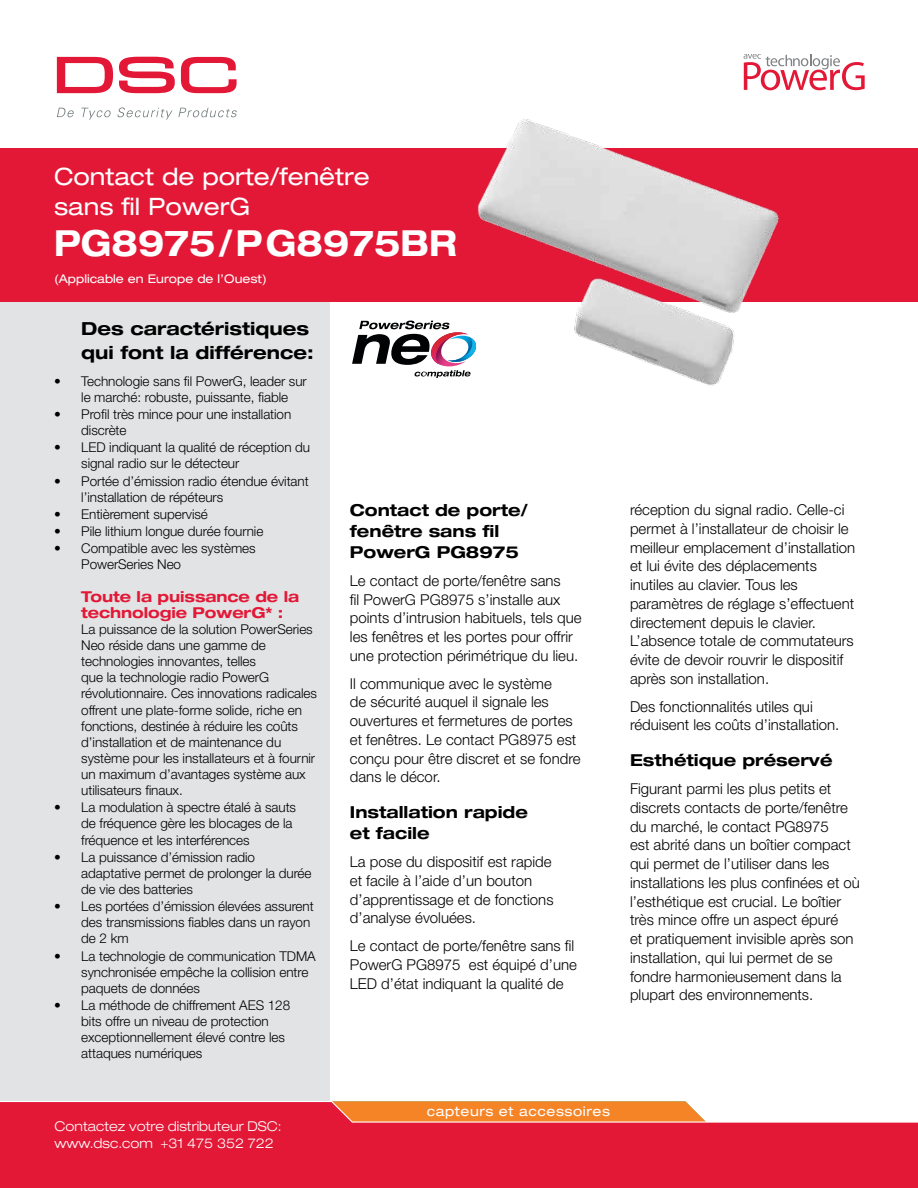
<style>
.page{position:relative;width:918px;height:1188px;background:#fff}
.page>*{position:absolute;margin:0;border:0;box-sizing:border-box;transform-origin:0 0}
.t1{font:700 expanded 36px "Helvetica Neue LT Pro";color:#fff;scale:.9 1}
.t2{font:expanded 24px/30px "Helvetica Neue LT Pro";color:#fff}
.t3{font:700 expanded 18px/24px "Helvetica Neue LT Pro";color:#000}
.t4{font:700 expanded 16.5px/21px "Helvetica Neue LT Pro";color:#000}
.t5{font:300 15px/18.8px "Helvetica Neue LT Pro";color:#000}
.t6{font:700 expanded 15px/16.2px "Helvetica Neue LT Pro";letter-spacing:-.005em;color:#e31837}
.t7{font:300 13.5px/16px "Helvetica Neue LT Pro";letter-spacing:-.005em;color:#000}
.t8{font:300 expanded 13.5px "Helvetica Neue LT Pro";color:#fff}
.t9{font:300 expanded 13.5px "Helvetica Neue LT Std";color:#fff}
.t10{font:expanded 13.5px "Helvetica Neue LT Std";letter-spacing:.04em;color:#fff}
.t11{font:500 expanded 13.5px "Helvetica Neue LT Pro";letter-spacing:.04em;color:#fff}
.t12{font:expanded 12px "Helvetica Neue LT Pro";color:#fff}
.s1{font-family:"Helvetica Neue LT Pro"}
</style>
<div class="page">
<div style="left:0;top:162px;width:329px;height:1026px;background:#e2e3e4"></div>
<div style="left:0;top:148px;width:918px;height:154px;background:#e31837"></div>
<svg style="left:0;top:1100px;width:918px;height:88px;background:#e63445"></svg>
<svg style="left:57px;top:57px;width:56px;height:36px"></svg>
<svg style="left:119px;top:57px;width:56px;height:36px"></svg>
<svg style="left:181px;top:57px;width:56px;height:36px"></svg>
<svg style="left:57px;top:108px;width:17px;height:9px"></svg>
<svg style="left:81px;top:108px;width:30px;height:12px"></svg>
<svg style="left:117px;top:107px;width:55px;height:13px"></svg>
<svg style="left:178px;top:108px;width:59px;height:9px"></svg>
<img style="left:477px;top:119px;width:302px;height:267px">
<svg style="left:352px;top:321px;width:126px;height:57px"></svg>
<svg style="left:744px;top:54px;width:121px;height:36px"></svg>
<h2 class="t2" style="left:54px;top:161px;width:317px">Contact de porte/fenêtre sans fil PowerG</h2>
<h1 class="t1" style="left:54px;top:221px;width:449px">PG8975/PG8975BR</h1>
<p class="t12" style="left:54px;top:272px;width:214px">(Applicable en Europe de l’Ouest)</p>
<p class="t3" style="left:81px;top:316px;width:234px">Des caractéristiques qui font la différence:</p>
<p class="t7" style="left:81px;top:373px;width:227px;text-indent:-27px">• Technologie sans fil PowerG, leader sur le marché: robuste, puissante, fiable</p>
<p class="t7" style="left:81px;top:406px;width:212px;text-indent:-27px">• Profil très mince pour une installation discrète</p>
<p class="t7" style="left:81px;top:439px;width:230px;text-indent:-27px">• LED indiquant la qualité de réception du signal radio sur le détecteur</p>
<p class="t7" style="left:81px;top:472px;width:229px;text-indent:-27px">• Portée d’émission radio étendue évitant l’installation de répéteurs</p>
<p class="t7" style="left:54px;top:506px;width:155px">• Entièrement supervisé</p>
<p class="t7" style="left:54px;top:523px;width:211px">• Pile lithium longue durée fournie</p>
<p class="t7" style="left:81px;top:540px;width:176px;text-indent:-27px">• Compatible avec les systèmes<br>PowerSeries Neo</p>
<p class="t6" style="left:81px;top:588px;width:219px">Toute la puissance de la technologie PowerG* :</p>
<p class="t7" style="left:81px;top:621px;width:237px">La puissance de la solution PowerSeries Neo réside dans une gamme de technologies innovantes, telles<br>que la technologie radio PowerG révolutionnaire. Ces innovations radicales offrent une plate-forme solide, riche en fonctions, destinée à réduire les coûts d’installation et de maintenance du système pour les installateurs et à fournir un maximum d’avantages système aux utilisateurs finaux.</p>
<p class="t7" style="left:81px;top:799px;width:216px;text-indent:-27px">• La modulation à spectre étalé à sauts de fréquence gère les blocages de la fréquence et les interférences</p>
<p class="t7" style="left:81px;top:849px;width:232px;text-indent:-27px">• La puissance d’émission radio adaptative permet de prolonger la durée de vie des batteries</p>
<p class="t7" style="left:81px;top:898px;width:234px;text-indent:-27px">• Les portées d’émission élevées assurent des transmissions fiables dans un rayon de 2 km</p>
<p class="t7" style="left:81px;top:948px;width:236px;text-indent:-27px">• La technologie de communication TDMA synchronisée empêche la collision entre paquets de données</p>
<p class="t7" style="left:81px;top:997px;width:210px;text-indent:-27px">• La méthode de chiffrement AES 128 bits offre un niveau de protection exceptionnellement élevé contre les attaques numériques</p>
<p class="t8" style="left:55px;top:1118px;width:229px">Contactez votre distributeur DSC:</p>
<p class="t9" style="left:55px;top:1135px;width:221px"><span class="s1">www.dsc.com</span> +31 475 352 722</p>
<p class="t4" style="left:350px;top:499px;width:179px">Contact de porte/ fenêtre sans fil<br>PowerG PG8975</p>
<p class="t5" style="left:350px;top:571px;width:233px">Le contact de porte/fenêtre sans<br>fil PowerG PG8975 s’installe aux points d’intrusion habituels, tels que les fenêtres et les portes pour offrir une protection périmétrique du lieu.</p>
<p class="t5" style="left:350px;top:674px;width:232px">Il communique avec le système<br>de sécurité auquel il signale les ouvertures et fermetures de portes et fenêtres. Le contact PG8975 est conçu pour être discret et se fondre dans le décor.</p>
<p class="t4" style="left:350px;top:802px;width:180px">Installation rapide et facile</p>
<p class="t5" style="left:350px;top:852px;width:205px">La pose du dispositif est rapide et facile à l’aide d’un bouton d’apprentissage et de fonctions d’analyse évoluées.</p>
<p class="t5" style="left:350px;top:936px;width:229px">Le contact de porte/fenêtre sans fil<br>PowerG PG8975 est équipé d’une<br>LED d’état indiquant la qualité de</p>
<p class="t11" style="left:452px;top:1102px;width:134px">communications</p>
<p class="t10" style="left:427px;top:1103px;width:185px">capteurs et accessoires</p>
<p class="t5" style="left:630px;top:500px;width:227px">réception du signal radio. Celle-ci permet à l’installateur de choisir le meilleur emplacement d’installation et lui évite des déplacements inutiles au clavier. Tous les paramètres de réglage s’effectuent directement depuis le clavier.<br>L’absence totale de commutateurs évite de devoir rouvrir le dispositif après son installation.</p>
<p class="t5" style="left:630px;top:697px;width:211px">Des fonctionnalités utiles qui réduisent les coûts d’installation.</p>
<p class="t4" style="left:630px;top:749px;width:204px">Esthétique préservé</p>
<p class="t5" style="left:630px;top:779px;width:232px">Figurant parmi les plus petits et discrets contacts de porte/fenêtre du marché, le contact PG8975<br>est abrité dans un boîtier compact qui permet de l’utiliser dans les installations les plus confinées et où l’esthétique est crucial. Le boîtier très mince offre un aspect épuré<br>et pratiquement invisible après son installation, qui lui permet de se fondre harmonieusement dans la plupart des environnements.</p>
</div>
